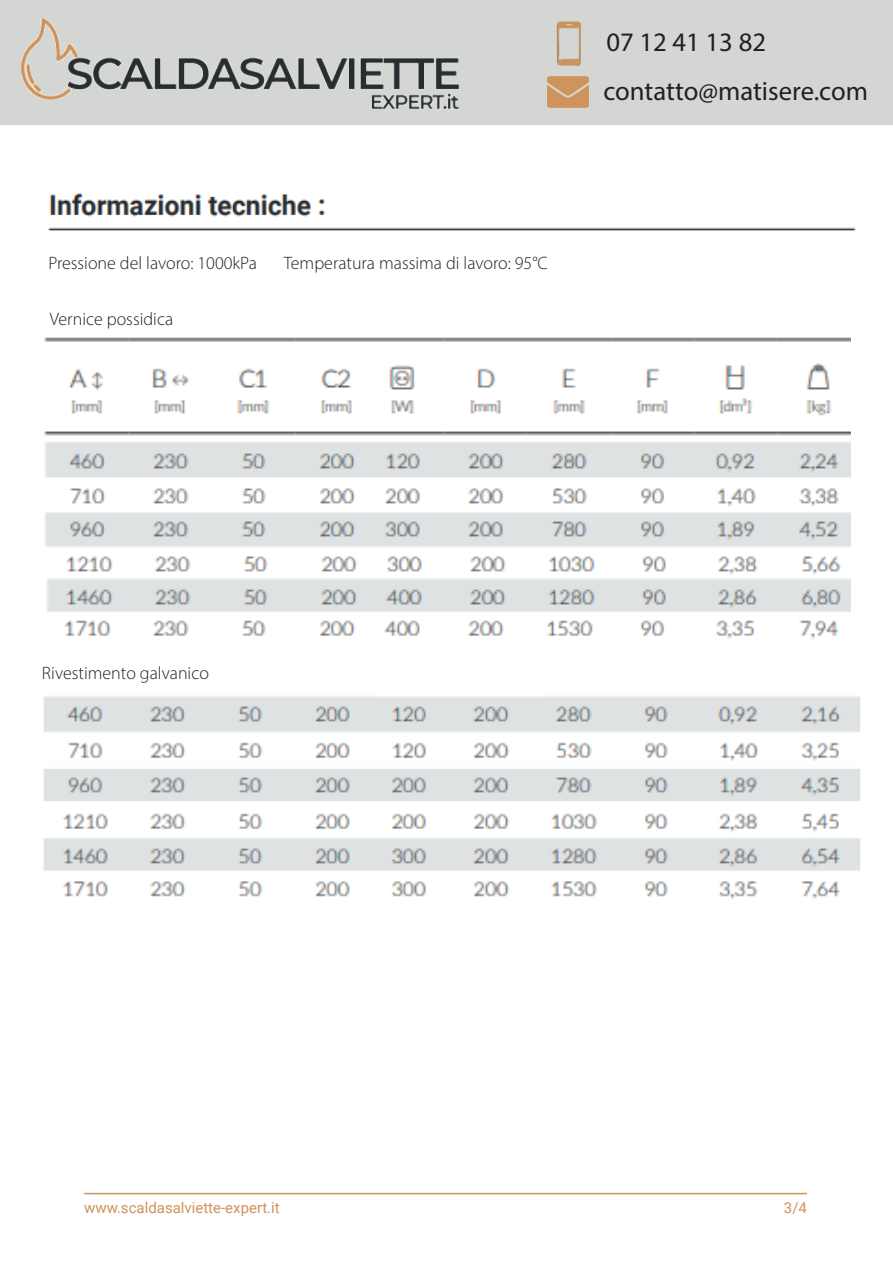
<style>
.page{position:relative;width:893px;height:1263px;background:#fff}
.page>*{position:absolute;margin:0;border:0;box-sizing:border-box;transform-origin:0 0}
.t1{font:26.7px/49.1px "Myriad Pro";color:#231f20}
.t2{font:300 18px "Myriad Pro";color:#231f20}
.t3{font:15px "Roboto";color:#ce935a}
</style>
<div class="page">
<div style="left:0;top:1px;width:893px;height:124px;background:#d4d6d4"></div>
<img style="left:556px;top:21px;width:25px;height:42px">
<img style="left:547px;top:63px;width:42px;height:45px">
<img style="left:21px;top:18px;width:438px;height:92px">
<hr style="left:84px;top:1193px;width:723px;height:1px;background:#ce935a">
<img style="left:48px;top:193px;width:808px;height:38px">
<img style="left:44px;top:337px;width:806px;height:303px">
<img style="left:43px;top:696px;width:817px;height:204px">
<h1 class="t1" style="left:603px;top:17px;width:266px">07 12 41 13 82 contatto@matisere.com</h1>
<p class="t2" style="left:48px;top:252px;width:210px">Pressione del lavoro: 1000kPa</p>
<p class="t2" style="left:284px;top:252px;width:266px">Temperatura massima di lavoro: 95°C</p>
<p class="t2" style="left:50px;top:308px;width:125px">Vernice possidica</p>
<p class="t2" style="left:42px;top:662px;width:169px">Rivestimento galvanico</p>
<p class="t3" style="left:84px;top:1197px;width:197px">www.scaldasalviette-expert.it</p>
<p class="t3" style="left:784px;top:1197px;width:25px">3/4</p>
</div>
